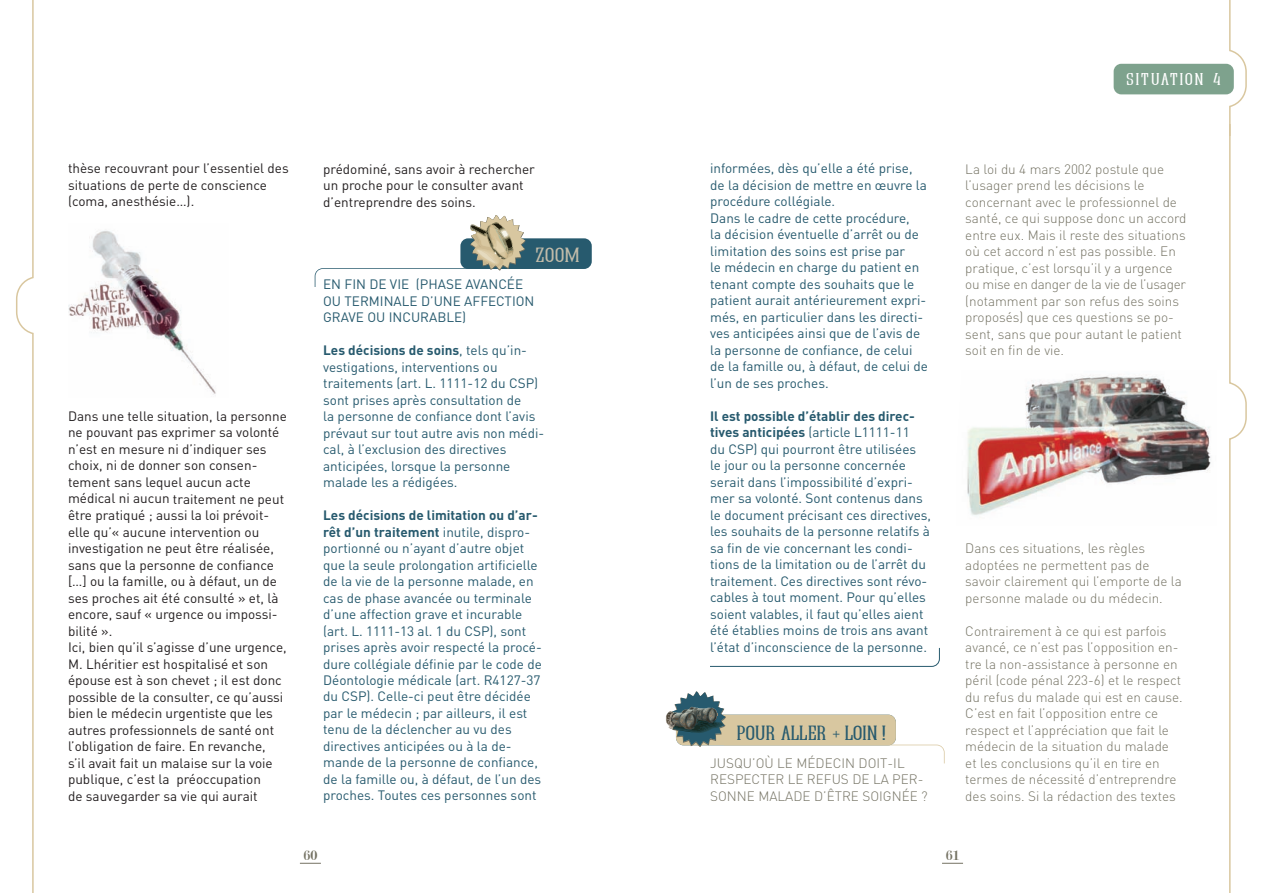
<style>
.page{position:relative;width:1263px;height:893px;background:#fff}
.page>*{position:absolute;margin:0;border:0;box-sizing:border-box;transform-origin:0 0}
.t1{font:18px "Quastic Kaps";letter-spacing:-.02em;color:#275a6e}
.t2{font:18px "Quastic Kaps";color:#c3bcaa}
.t3{font:15px "Quastic Kaps";letter-spacing:.1em;color:#fff}
.t4{font:15px "Modern";color:#747263}
.t5{font:13.5px/16.5px "DIN";color:#275a6e}
.t6{font:300 13.5px/16.5px "DIN";color:#747263}
.t7{font:13.5px/16.5px "DIN";color:#231f20}
.s1{font-weight:700}
</style>
<div class="page">
<svg style="left:300px;top:863px;width:21px;height:1px"></svg>
<svg style="left:942px;top:863px;width:21px;height:1px"></svg>
<img style="left:68px;top:231px;width:148px;height:164px">
<img style="left:967px;top:375px;width:244px;height:141px">
<svg style="left:1229px;top:0;width:18px;height:893px"></svg>
<svg style="left:16px;top:0;width:18px;height:893px"></svg>
<div style="left:1114px;top:64px;width:120px;height:30px;background:#7ea28d;border-radius:8px"></div>
<svg style="left:710px;top:648px;width:230px;height:19px"></svg>
<svg style="left:666px;top:691px;width:278px;height:72px"></svg>
<img style="left:670px;top:719px;width:40px;height:10px">
<div style="left:460px;top:238px;width:132px;height:31px;background:#275a6e;border-radius:8px"></div>
<svg style="left:315px;top:215px;width:220px;height:71px"></svg>
<img style="left:470px;top:222px;width:29px;height:26px">
<p class="t3" style="left:1126px;top:69px;width:96px">SITUATION 4</p>
<p class="t7" style="left:68px;top:160px;width:222px">thèse recouvrant pour l’essentiel des situations de perte de conscience (coma, anesthésie…).</p>
<p class="t7" style="left:68px;top:408px;width:220px">Dans une telle situation, la personne ne pouvant pas exprimer sa volonté n’est en mesure ni d’indiquer ses choix, ni de donner son consen&shy;tement sans lequel aucun acte médical ni aucun traitement ne peut être pratiqué ; aussi la loi prévoit&shy;elle qu’« aucune intervention ou investigation ne peut être réalisée, sans que la personne de confiance […] ou la famille, ou à défaut, un de ses proches ait été consulté » et, là encore, sauf « urgence ou impossi&shy;bilité ».<br>Ici, bien qu’il s’agisse d’une urgence, M. Lhéritier est hospitalisé et son épouse est à son chevet ; il est donc possible de la consulter, ce qu’aussi bien le médecin urgentiste que les autres professionnels de santé ont l’obligation de faire. En revanche,<br>s’il avait fait un malaise sur la voie publique, c’est la préoccupation<br>de sauvegarder sa vie qui aurait</p>
<p class="t7" style="left:323px;top:160px;width:213px">prédominé, sans avoir à rechercher un proche pour le consulter avant d’entreprendre des soins.</p>
<h1 class="t2" style="left:535px;top:243px;width:46px">ZOOM</h1>
<p class="t5" style="left:323px;top:276px;width:213px">EN FIN DE VIE (PHASE AVANCÉE<br>OU TERMINALE D’UNE AFFECTION<br>GRAVE OU INCURABLE)</p>
<p class="t5" style="left:323px;top:342px;width:223px"><span class="s1">Les décisions de soins</span>, tels qu’in&shy;vestigations, interventions ou traitements (art. L. 1111-12 du CSP) sont prises après consultation de<br>la personne de confiance dont l’avis prévaut sur tout autre avis non médi&shy;cal, à l’exclusion des directives anticipées, lorsque la personne malade les a rédigées.</p>
<p class="t5" style="left:323px;top:507px;width:220px"><span class="s1">Les décisions de limitation ou d’ar&shy;rêt d’un traitement</span> inutile, dispro&shy;portionné ou n’ayant d’autre objet que la seule prolongation artificielle de la vie de la personne malade, en cas de phase avancée ou terminale d’une affection grave et incurable (art. L. 1111-13 al. 1 du CSP), sont prises après avoir respecté la procé&shy;dure collégiale définie par le code de Déontologie médicale (art. R4127-37 du CSP). Celle-ci peut être décidée par le médecin ; par ailleurs, il est tenu de la déclencher au vu des directives anticipées ou à la de&shy;mande de la personne de confiance, de la famille ou, à défaut, de l’un des proches. Toutes ces personnes sont</p>
<p class="t5" style="left:710px;top:160px;width:219px">informées, dès qu’elle a été prise, de la décision de mettre en œuvre la procédure collégiale.<br>Dans le cadre de cette procédure,<br>la décision éventuelle d’arrêt ou de limitation des soins est prise par<br>le médecin en charge du patient en tenant compte des souhaits que le patient aurait antérieurement expri&shy;més, en particulier dans les directi&shy;ves anticipées ainsi que de l’avis de la personne de confiance, de celui de la famille ou, à défaut, de celui de l’un de ses proches.</p>
<p class="t5" style="left:710px;top:408px;width:222px"><span class="s1">Il est possible d’établir des direc&shy;tives anticipées</span> (article L1111-11<br>du CSP) qui pourront être utilisées<br>le jour ou la personne concernée serait dans l’impossibilité d’expri&shy;mer sa volonté. Sont contenus dans le document précisant ces directives, les souhaits de la personne relatifs à sa fin de vie concernant les condi&shy;tions de la limitation ou de l’arrêt du traitement. Ces directives sont révo&shy;cables à tout moment. Pour qu’elles soient valables, il faut qu’elles aient été établies moins de trois ans avant l’état d’inconscience de la personne.</p>
<h1 class="t1" style="left:736px;top:721px;width:151px">POUR ALLER + LOIN !</h1>
<p class="t6" style="left:710px;top:754px;width:219px">JUSQU’OÙ LE MÉDECIN DOIT-IL<br>RESPECTER LE REFUS DE LA PER-<br>SONNE MALADE D’ÊTRE SOIGNÉE ?</p>
<p class="t6" style="left:965px;top:160px;width:223px">La loi du 4 mars 2002 postule que l’usager prend les décisions le concernant avec le professionnel de santé, ce qui suppose donc un accord entre eux. Mais il reste des situations où cet accord n’est pas possible. En pratique, c’est lorsqu’il y a urgence ou mise en danger de la vie de l’usager (notamment par son refus des soins proposés) que ces questions se po&shy;sent, sans que pour autant le patient soit en fin de vie.</p>
<p class="t6" style="left:965px;top:540px;width:218px">Dans ces situations, les règles adoptées ne permettent pas de savoir clairement qui l’emporte de la personne malade ou du médecin.</p>
<p class="t6" style="left:965px;top:622px;width:219px">Contrairement à ce qui est parfois avancé, ce n’est pas l’opposition en&shy;tre la non-assistance à personne en péril (code pénal 223-6) et le respect du refus du malade qui est en cause.<br>C’est en fait l’opposition entre ce respect et l’appréciation que fait le médecin de la situation du malade et les conclusions qu’il en tire en termes de nécessité d’entreprendre des soins. Si la rédaction des textes</p>
<p class="t4" style="left:304px;top:848px;width:15px">60</p>
<p class="t4" style="left:946px;top:848px;width:15px">61</p>
</div>
